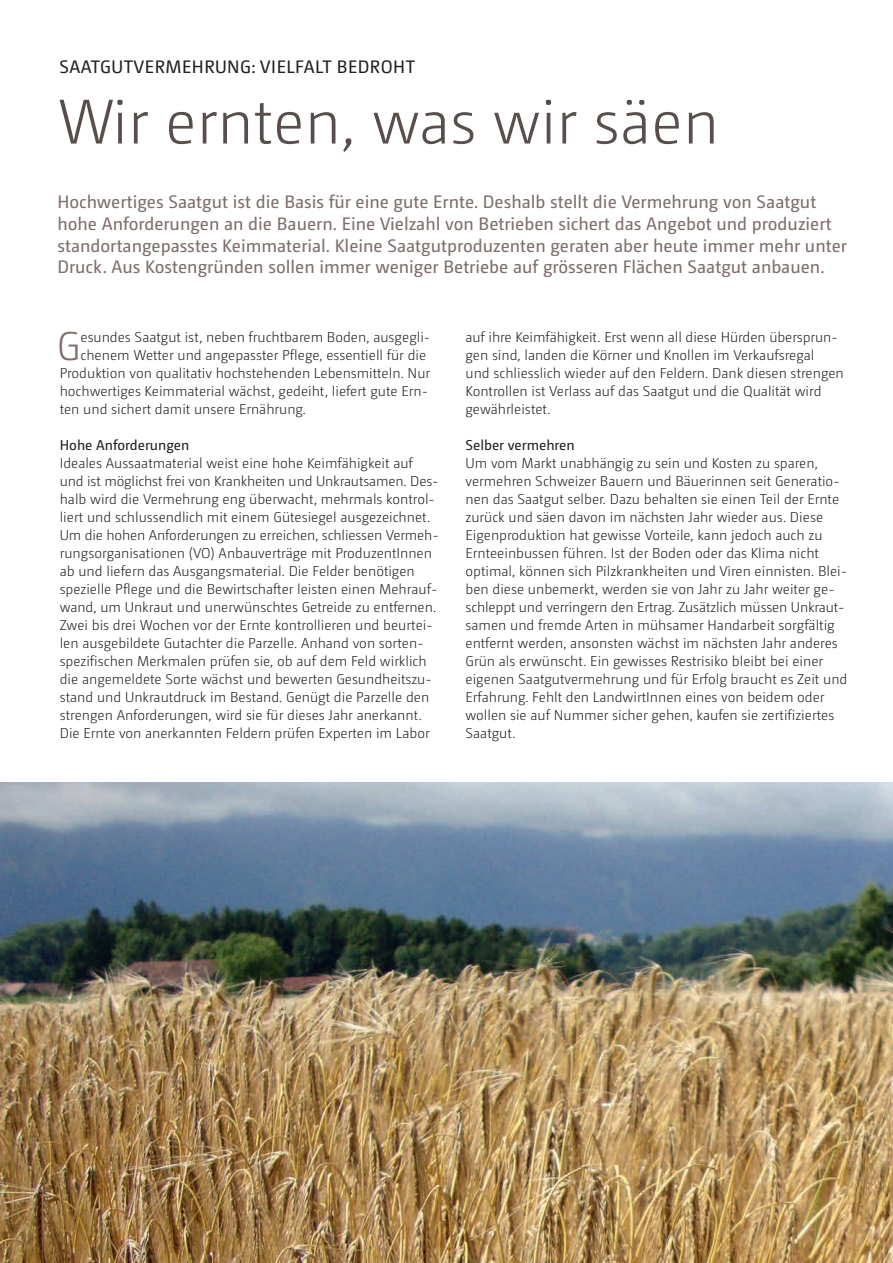
<style>
.page{position:relative;width:893px;height:1263px;background:#fff}
.page>*{position:absolute;margin:0;border:0;box-sizing:border-box;transform-origin:0 0}
.t1{font:300 63px "Camingo Dos Pro";color:#584e4b}
.t2{font:300 40.2px "Camingo Dos Pro";color:#7d6f6c}
.t3{font:18px/21.6px "Camingo Dos Pro";color:#7d6f6c}
.t4{font:18px "Camingo Dos Pro";letter-spacing:.025em;color:#231f20}
.t5{font:300 14.25px/18px "Camingo Dos Pro";color:#231f20}
.t6{font:14.25px "Camingo Dos Pro";color:#231f20}
</style>
<div class="page">
<img style="left:0;top:782px;width:893px;height:481px">
<p class="t4" style="left:59px;top:56px;width:357px">SAATGUTVERMEHRUNG: VIELFALT BEDROHT</p>
<h1 class="t1" style="left:57px;top:86px;width:663px">Wir ernten, was wir säen</h1>
<p class="t3" style="left:57px;top:191px;width:791px">Hochwertiges Saatgut ist die Basis für eine gute Ernte. Deshalb stellt die Vermehrung von Saatgut hohe Anforderungen an die Bauern. Eine Vielzahl von Betrieben sichert das Angebot und produziert standortangepasstes Keimmaterial. Kleine Saatgutproduzenten geraten aber heute immer mehr unter Druck. Aus Kostengründen sollen immer weniger Betriebe auf grösseren Flächen Saatgut anbauen.</p>
<h2 class="t2" style="left:57px;top:323px;width:26px">G</h2>
<p class="t5" style="left:80px;top:328px;width:351px">esundes Saatgut ist, neben fruchtbarem Boden, ausge gli-</p>
<p class="t5" style="left:80px;top:346px;width:347px">chenem Wetter und angepasster Pflege, essentiell für die</p>
<p class="t5" style="left:60px;top:364px;width:372px">Produktion von qualitativ hochstehenden Lebensmitteln. Nur</p>
<p class="t5" style="left:60px;top:382px;width:370px">hochwertiges Keimmaterial wächst, gedeiht, liefert gute Ern-</p>
<p class="t5" style="left:60px;top:400px;width:248px">ten und sichert damit unsere Ernährung.</p>
<p class="t6" style="left:60px;top:437px;width:131px">Hohe Anforderungen</p>
<p class="t5" style="left:60px;top:454px;width:381px">Ideales Aussaatmaterial weist eine hohe Keimfähigkeit auf und ist möglichst frei von Krankheiten und Unkrautsamen. Des&shy;halb wird die Vermehrung eng überwacht, mehrmals kontrol&shy;liert und schlussendlich mit einem Gütesiegel ausgezeichnet.<br>Um die hohen Anforderungen zu erreichen, schliessen Vermeh&shy;rungsorganisationen (VO) Anbauverträge mit Produzent Innen ab und liefern das Ausgangsmaterial. Die Felder benötigen spezielle Pflege und die Bewirtschafter leisten einen Mehrauf&shy;wand, um Unkraut und unerwünschtes Getreide zu entfernen.<br>Zwei bis drei Wochen vor der Ernte kontrollieren und beurtei&shy;len ausgebildete Gutachter die Parzelle. Anhand von sorten&shy;spezifischen Merkmalen prüfen sie, ob auf dem Feld wirklich die angemeldete Sorte wächst und bewerten Gesundheitszu&shy;stand und Unkrautdruck im Bestand. Genügt die Parzelle den strengen Anforderungen, wird sie für dieses Jahr anerkannt.<br>Die Ernte von anerkannten Feldern prüfen Experten im Labor</p>
<p class="t5" style="left:465px;top:328px;width:380px">auf ihre Keimfähigkeit. Erst wenn all diese Hürden übersprun&shy;gen sind, landen die Körner und Knollen im Verkaufsregal<br>und schliesslich wieder auf den Feldern. Dank diesen strengen Kontrollen ist Verlass auf das Saatgut und die Qualität wird gewährleistet.</p>
<p class="t6" style="left:465px;top:437px;width:111px">Selber vermehren</p>
<p class="t5" style="left:465px;top:454px;width:383px">Um vom Markt unabhängig zu sein und Kosten zu sparen, vermehren Schweizer Bauern und Bäuerinnen seit Generatio&shy;nen das Saatgut selber. Dazu behalten sie einen Teil der Ernte zurück und säen davon im nächsten Jahr wieder aus. Diese Eigenproduktion hat gewisse Vorteile, kann jedoch auch zu<br>Ern teeinbussen führen. Ist der Boden oder das Klima nicht optimal, können sich Pilzkrankheiten und Viren einnisten. Blei&shy;ben diese unbemerkt, werden sie von Jahr zu Jahr weiter ge&shy;schleppt und verringern den Ertrag. Zusätzlich müssen Unkraut&shy;samen und fremde Arten in mühsamer Handarbeit sorgfältig entfernt werden, ansonsten wächst im nächsten Jahr anderes Grün als erwünscht. Ein gewisses Restrisiko bleibt bei einer eigenen Saatgutvermehrung und für Erfolg braucht es Zeit und Erfahrung. Fehlt den LandwirtInnen eines von beidem oder wollen sie auf Nummer sicher gehen, kaufen sie zertifiziertes Saatgut.</p>
</div>
